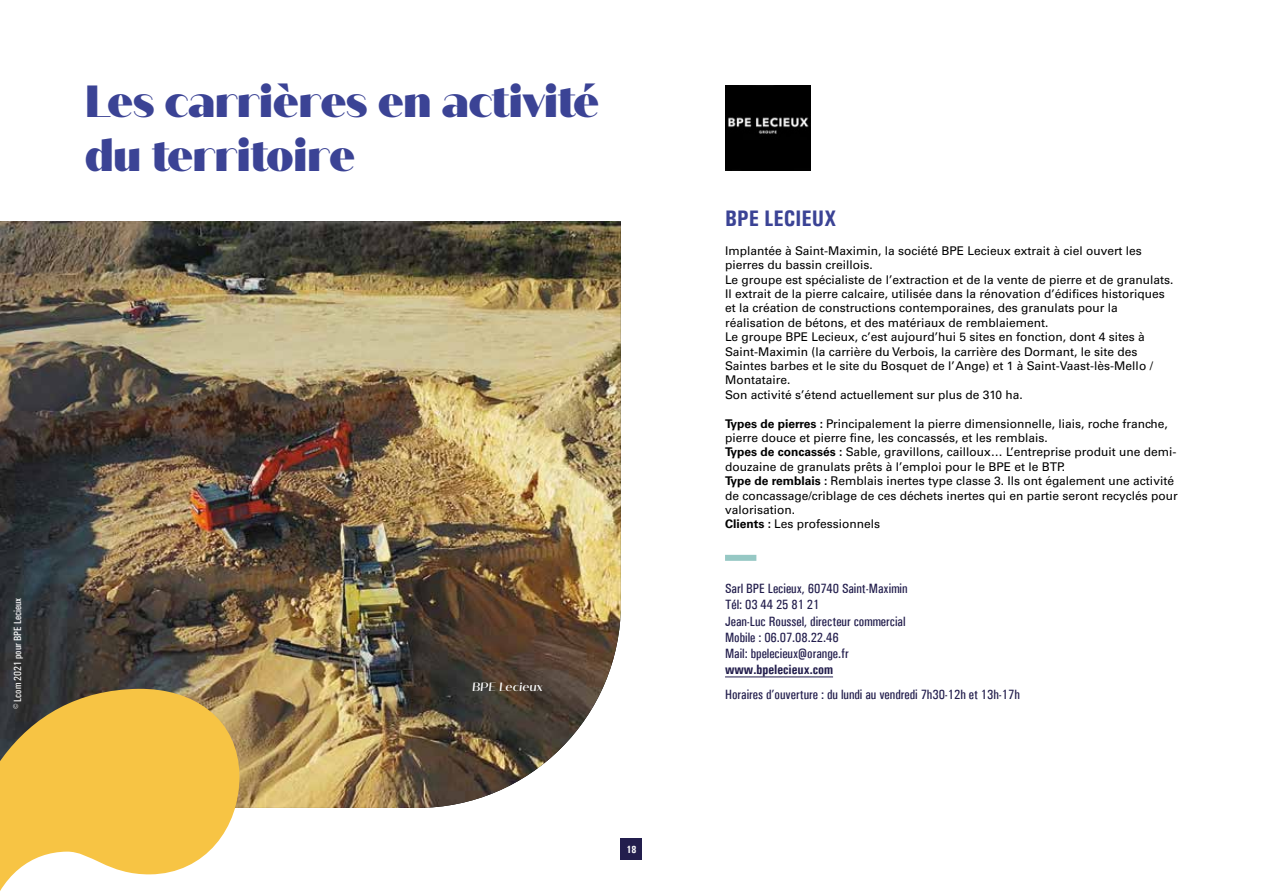
<style>
.page{position:relative;width:1263px;height:893px;background:#fff}
.page>*{position:absolute;margin:0;border:0;box-sizing:border-box;transform-origin:0 0}
.t1{font:900 45px/54px "Quiche Sans";color:#3b4395}
.t2{font:700 condensed 22.5px "Univers";color:#3b4395}
.t3{font:500 condensed 13.5px/16.2px "Univers";color:#231e4d}
.t4{font:700 condensed 13.5px "Univers";color:#231e4d}
.t5{font:12px/14.4px "Univers LT Std";color:#000}
.t6{font:italic 500 12px "Quiche Sans";color:#fff}
.t7{font:500 condensed 10.5px "Univers";color:#fff}
.t8{font:700 condensed 10.5px "Univers";color:#fff}
.s1{font-weight:700}
</style>
<div class="page">
<img style="left:0;top:221px;width:621px;height:587px">
<hr style="left:725px;top:677px;width:108px;height:1px;background:#231e4d">
<div style="left:725px;top:555px;width:31px;height:6px;background:#96c8c4"></div>
<img style="left:725px;top:85px;width:85px;height:85px">
<svg style="left:0;top:688px;width:240px;height:203px;background:#e7c05e"></svg>
<div style="left:621px;top:839px;width:21px;height:21px;background:#231e4d"></div>
<h1 class="t1" style="left:85px;top:76px;width:516px">Les carrières en activité du territoire</h1>
<p class="t7" style="left:12px;top:709px;width:113px;rotate:-90deg">© Lcom 2021 pour BPE Lecieux</p>
<p class="t6" style="left:472px;top:680px;width:72px">BPE Lecieux</p>
<p class="t8" style="left:626px;top:843px;width:12px">18</p>
<h2 class="t2" style="left:725px;top:205px;width:113px">BPE LECIEUX</h2>
<p class="t5" style="left:725px;top:243px;width:450px">Implantée à Saint-Maximin, la société BPE Lecieux extrait à ciel ouvert les pierres du bassin creillois.<br>Le groupe est spécialiste de l’extraction et de la vente de pierre et de granulats.<br>Il extrait de la pierre calcaire, utilisée dans la rénovation d’édifices historiques et la création de constructions contemporaines, des granulats pour la réalisation de bétons, et des matériaux de remblaiement.<br>Le groupe BPE Lecieux, c’est aujourd’hui 5 sites en fonction, dont 4 sites à Saint-Maximin (la carrière du Verbois, la carrière des Dormant, le site des Saintes barbes et le site du Bosquet de l’Ange) et 1 à Saint-Vaast-lès-Mello / Montataire.<br>Son activité s’étend actuellement sur plus de 310 ha.</p>
<p class="t5" style="left:725px;top:416px;width:454px"><span class="s1">Types de pierres :</span> Principalement la pierre dimensionnelle, liais, roche franche, pierre douce et pierre fine, les concassés, et les remblais.<br><span class="s1">Types de concassés :</span> Sable, gravillons, cailloux… L’entreprise produit une demi&shy;douzaine de granulats prêts à l’emploi pour le BPE et le BTP.<br><span class="s1">Type de remblais :</span> Remblais inertes type classe 3. Ils ont également une activité de concassage/criblage de ces déchets inertes qui en partie seront recyclés pour valorisation.<br><span class="s1">Clients :</span> Les professionnels</p>
<p class="t3" style="left:725px;top:581px;width:184px">Sarl BPE Lecieux, 60740 Saint-Maximin<br>Tél: 03 44 25 81 21<br>Jean-Luc Roussel, directeur commercial<br>Mobile : 06.07.08.22.46<br>Mail: bpelecieux@orange.fr</p>
<p class="t4" style="left:725px;top:661px;width:110px">www.bpelecieux.com</p>
<p class="t3" style="left:725px;top:686px;width:296px">Horaires d’ouverture : du lundi au vendredi 7h30-12h et 13h-17h</p>
</div>
